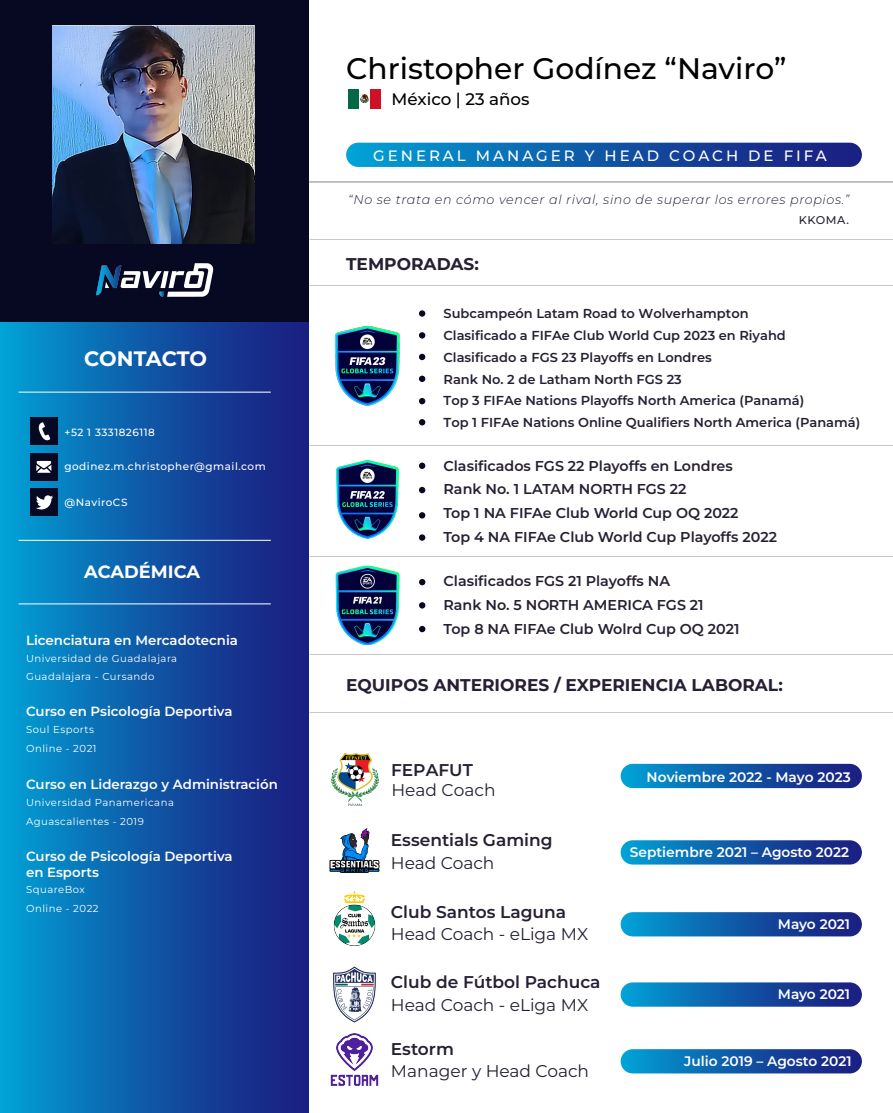
<style>
.page{position:relative;width:893px;height:1113px;background:#fff}
.page>*{position:absolute;margin:0;border:0;box-sizing:border-box;transform-origin:0 0}
.t1{font:500 29.7px "Montserrat";color:#000}
.t2{font:700 20.85px "Montserrat";letter-spacing:-.01em;color:#fff}
.t3{font:700 17.85px "Montserrat";color:#fff}
.t4{font:16.95px "Montserrat";color:#272033}
.t5{font:600 16.95px "Montserrat";color:#272033}
.t6{font:700 16.95px "Montserrat";color:#272033}
.t7{font:500 16.65px "Montserrat";color:#000}
.t8{font:500 15px "Montserrat";letter-spacing:.2em;color:#fff}
.t9{font:600 14.25px/23.9px "Montserrat";color:#272033}
.t10{font:600 13.8px "Montserrat";color:#fff}
.t11{font:600 13.35px/16px "Montserrat";color:#fff}
.t12{font:600 13.05px/21.8px "Montserrat";color:#272033}
.t13{font:italic 300 12.75px "Montserrat";letter-spacing:.05em;color:#272033}
.t14{font:500 11.25px "Montserrat";letter-spacing:.05em;color:#272033}
.t15{font:500 10.35px "Montserrat";letter-spacing:.05em;color:#fff}
.t16{font:10.05px/18.8px "Montserrat";letter-spacing:.05em;color:#fff}
</style>
<div class="page">
<div style="left:0;top:304px;width:308px;height:809px;background:linear-gradient(to right,#029dd3,#1c167c)"></div>
<hr style="left:309px;top:182px;width:584px;height:1px;background:#828283">
<div style="left:0;top:0;width:308px;height:322px;background:#070821"></div>
<div style="left:620px;top:840px;width:241px;height:24px;background:linear-gradient(to right,#029ed4,#1c167b);border-radius:12px"></div>
<div style="left:620px;top:764px;width:241px;height:24px;background:linear-gradient(to right,#039ed4,#1b167b);border-radius:12px"></div>
<div style="left:620px;top:912px;width:241px;height:24px;background:linear-gradient(to right,#029ed4,#1c167b);border-radius:12px"></div>
<div style="left:346px;top:143px;width:515px;height:24px;background:linear-gradient(to right,#029dd4,#1c167b);border-radius:12px"></div>
<div style="left:620px;top:982px;width:241px;height:24px;background:linear-gradient(to right,#029ed4,#1c167b);border-radius:12px"></div>
<div style="left:620px;top:1049px;width:241px;height:24px;background:linear-gradient(to right,#029ed4,#1c167b);border-radius:12px"></div>
<div style="left:30px;top:417px;width:28px;height:28px;background:#070821"></div>
<svg style="left:39px;top:422px;width:11px;height:18px"></svg>
<div style="left:30px;top:453px;width:28px;height:27px;background:#070821"></div>
<svg style="left:36px;top:461px;width:15px;height:12px"></svg>
<div style="left:30px;top:488px;width:28px;height:28px;background:#070821"></div>
<svg style="left:36px;top:495px;width:17px;height:15px"></svg>
<img style="left:348px;top:90px;width:32px;height:18px">
<hr style="left:19px;top:540px;width:252px;height:1px;background:#fff">
<hr style="left:19px;top:392px;width:252px;height:1px;background:#fff">
<hr style="left:19px;top:603px;width:252px;height:1px;background:#fff">
<img style="left:52px;top:26px;width:203px;height:218px">
<img style="left:96px;top:263px;width:118px;height:34px">
<div style="left:419px;top:462px;width:6px;height:7px;background:#070821;border-radius:50%"></div>
<div style="left:419px;top:310px;width:6px;height:7px;background:#070821;border-radius:50%"></div>
<svg style="left:419px;top:332px;width:6px;height:6px"></svg>
<svg style="left:419px;top:354px;width:6px;height:6px"></svg>
<svg style="left:419px;top:376px;width:6px;height:6px"></svg>
<svg style="left:419px;top:398px;width:6px;height:6px"></svg>
<svg style="left:419px;top:419px;width:6px;height:6px"></svg>
<svg style="left:419px;top:487px;width:6px;height:6px"></svg>
<svg style="left:419px;top:512px;width:6px;height:6px"></svg>
<div style="left:419px;top:534px;width:6px;height:7px;background:#070821;border-radius:50%"></div>
<svg style="left:419px;top:579px;width:6px;height:6px"></svg>
<svg style="left:419px;top:602px;width:6px;height:6px"></svg>
<svg style="left:419px;top:626px;width:6px;height:6px"></svg>
<img style="left:333px;top:966px;width:43px;height:56px">
<img style="left:329px;top:828px;width:51px;height:45px">
<img style="left:330px;top:1033px;width:49px;height:53px">
<img style="left:333px;top:891px;width:43px;height:55px">
<img style="left:335px;top:566px;width:65px;height:79px">
<img style="left:336px;top:459px;width:63px;height:80px">
<img style="left:335px;top:325px;width:65px;height:81px">
<img style="left:331px;top:754px;width:47px;height:52px">
<h2 class="t2" style="left:84px;top:345px;width:124px">CONTACTO</h2>
<p class="t15" style="left:64px;top:425px;width:92px">+52 1 3331826118</p>
<p class="t15" style="left:64px;top:460px;width:203px">godinez.m.christopher@gmail.com</p>
<p class="t15" style="left:64px;top:495px;width:64px">@NaviroCS</p>
<h3 class="t3" style="left:84px;top:560px;width:117px">ACADÉMICA</h3>
<p class="t11" style="left:26px;top:631px;width:213px">Licenciatura en Mercadotecnia</p>
<p class="t16" style="left:26px;top:648px;width:152px">Universidad de Guadalajara<br>Guadalajara - Cursando</p>
<p class="t11" style="left:26px;top:702px;width:208px">Curso en Psicología Deportiva</p>
<p class="t16" style="left:26px;top:719px;width:72px">Soul Esports<br>Online - 2021</p>
<p class="t11" style="left:26px;top:776px;width:253px">Curso en Liderazgo y Administración</p>
<p class="t16" style="left:26px;top:793px;width:149px">Universidad Panamericana<br>Aguascalientes - 2019</p>
<p class="t11" style="left:26px;top:848px;width:208px">Curso de Psicología Deportiva en Esports</p>
<p class="t16" style="left:26px;top:880px;width:74px">SquareBox<br>Online - 2022</p>
<h1 class="t1" style="left:346px;top:49px;width:442px">Christopher Godínez “Naviro”</h1>
<p class="t7" style="left:391px;top:88px;width:139px">México | 23 años</p>
<p class="t8" style="left:373px;top:145px;width:455px">GENERAL MANAGER Y HEAD COACH DE FIFA</p>
<p class="t13" style="left:348px;top:191px;width:502px">“No se trata en cómo vencer al rival, sino de superar los errores propios.”</p>
<p class="t14" style="left:798px;top:213px;width:52px">KKOMA.</p>
<p class="t6" style="left:346px;top:253px;width:134px">TEMPORADAS:</p>
<p class="t12" style="left:443px;top:302px;width:418px">Subcampeón Latam Road to Wolverhampton<br>Clasificado a FIFAe Club World Cup 2023 en Riyahd Clasificado a FGS 23 Playoffs en Londres<br>Rank No. 2 de Latham North FGS 23<br>Top 3 FIFAe Nations Playoffs North America (Panamá)<br>Top 1 FIFAe Nations Online Qualifiers North America (Panamá)</p>
<p class="t9" style="left:443px;top:453px;width:335px">Clasificados FGS 22 Playoffs en Londres<br>Rank No. 1 LATAM NORTH FGS 22<br>Top 1 NA FIFAe Club World Cup OQ 2022<br>Top 4 NA FIFAe Club World Cup Playoffs 2022</p>
<p class="t9" style="left:443px;top:569px;width:298px">Clasificados FGS 21 Playoffs NA<br>Rank No. 5 NORTH AMERICA FGS 21<br>Top 8 NA FIFAe Club Wolrd Cup OQ 2021</p>
<p class="t6" style="left:346px;top:674px;width:438px">EQUIPOS ANTERIORES / EXPERIENCIA LABORAL:</p>
<p class="t5" style="left:391px;top:758px;width:83px">FEPAFUT</p>
<p class="t4" style="left:391px;top:779px;width:106px">Head Coach</p>
<p class="t5" style="left:391px;top:829px;width:163px">Essentials Gaming</p>
<p class="t4" style="left:391px;top:851px;width:105px">Head Coach</p>
<p class="t5" style="left:391px;top:901px;width:177px">Club Santos Laguna</p>
<p class="t4" style="left:391px;top:923px;width:199px">Head Coach - eLiga MX</p>
<p class="t5" style="left:391px;top:971px;width:211px">Club de Fútbol Pachuca</p>
<p class="t4" style="left:391px;top:993px;width:199px">Head Coach - eLiga MX</p>
<p class="t5" style="left:391px;top:1038px;width:64px">Estorm</p>
<p class="t4" style="left:391px;top:1060px;width:200px">Manager y Head Coach</p>
<p class="t10" style="left:646px;top:768px;width:206px">Noviembre 2022 - Mayo 2023</p>
<p class="t10" style="left:629px;top:843px;width:221px">Septiembre 2021 – Agosto 2022</p>
<p class="t10" style="left:777px;top:915px;width:74px">Mayo 2021</p>
<p class="t10" style="left:777px;top:985px;width:74px">Mayo 2021</p>
<p class="t10" style="left:684px;top:1052px;width:169px">Julio 2019 – Agosto 2021</p>
</div>
